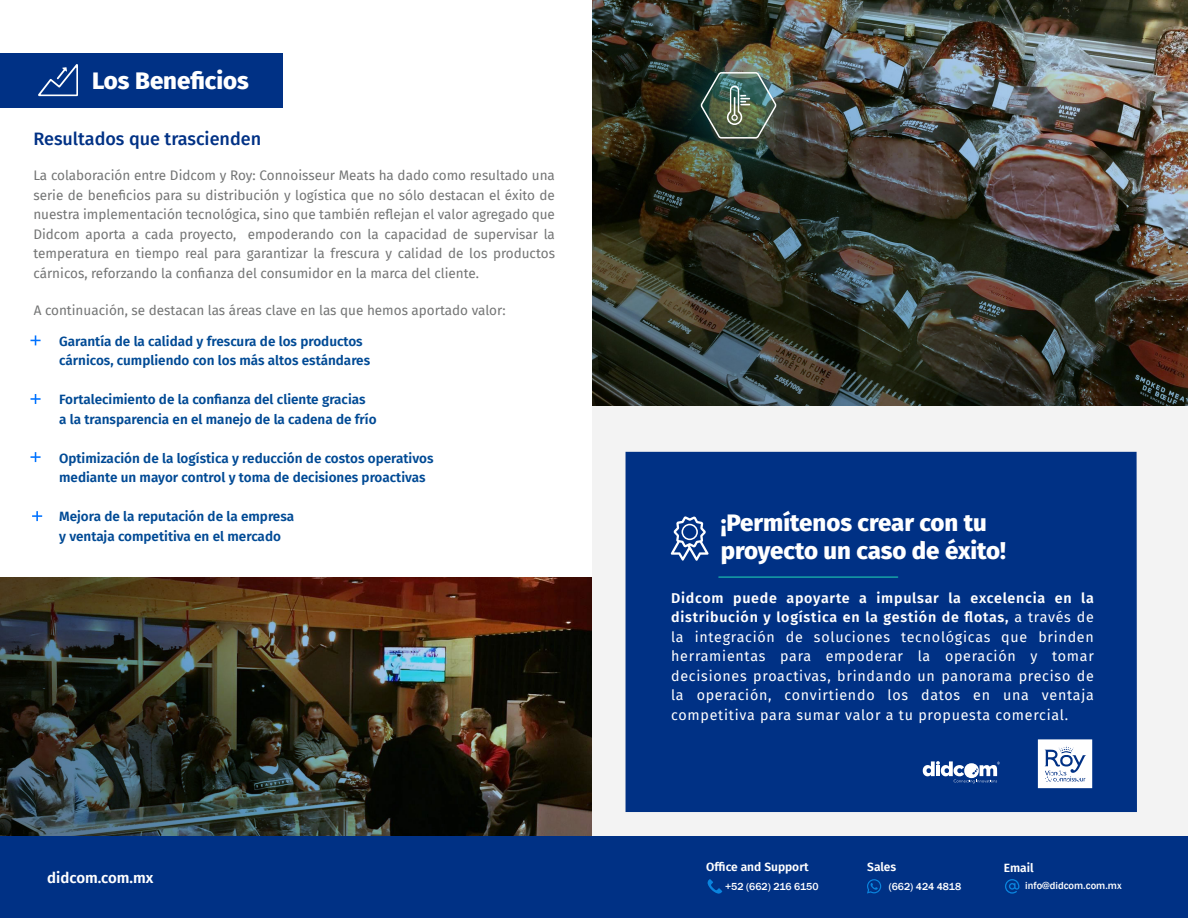
<style>
.page{position:relative;width:1188px;height:918px;background:#fff}
.page>*{position:absolute;margin:0;border:0;box-sizing:border-box;transform-origin:0 0}
.t1{font:800 24px/28.8px "Fira Sans";color:#fff}
.t2{font:500 18px "Fira Sans";color:#003185}
.t3{font:600 15px "Fira Sans";color:#fff}
.t4{font:14.25px/19.5px "Fira Sans";letter-spacing:.055em;color:#fff;text-align:justify}
.t5{font:13.5px/19.5px "Fira Sans";color:#747575;text-align:justify}
.t6{font:600 13.5px/19.5px "Fira Sans";color:#004a95}
.t7{font:600 12px "Fira Sans";color:#fff}
.t8{font:500 10.5px "Franklin Gothic";color:#fff}
.s1{font-weight:600}
</style>
<div class="page">
<img style="left:0;top:577px;width:593px;height:259px">
<div style="left:593px;top:0;width:595px;height:856px;background:#f3f3f3"></div>
<img style="left:593px;top:0;width:595px;height:406px">
<div style="left:626px;top:452px;width:511px;height:360px;background:#003185"></div>
<svg style="left:671px;top:516px;width:38px;height:45px"></svg>
<hr style="left:719px;top:576px;width:179px;height:2px;background:#17a3a6">
<svg style="left:922px;top:761px;width:78px;height:23px"></svg>
<svg style="left:1038px;top:739px;width:54px;height:49px;background:#dbe2ee"></svg>
<div style="left:0;top:836px;width:1188px;height:82px;background:#003185"></div>
<svg style="left:867px;top:879px;width:14px;height:15px"></svg>
<svg style="left:707px;top:879px;width:15px;height:15px"></svg>
<svg style="left:1005px;top:879px;width:14px;height:15px"></svg>
<img style="left:628px;top:0;width:221px;height:215px">
<img style="left:649px;top:21px;width:179px;height:169px">
<img style="left:666px;top:34px;width:145px;height:143px">
<svg style="left:31px;top:335px;width:10px;height:10px"></svg>
<svg style="left:31px;top:394px;width:10px;height:10px"></svg>
<svg style="left:31px;top:452px;width:10px;height:10px"></svg>
<svg style="left:32px;top:511px;width:10px;height:10px"></svg>
<div style="left:0;top:53px;width:283px;height:54px;background:#003185"></div>
<svg style="left:38px;top:64px;width:40px;height:32px"></svg>
<h1 class="t1" style="left:92px;top:64px;width:158px">Los Beneficios</h1>
<h2 class="t2" style="left:33px;top:124px;width:229px">Resultados que trascienden</h2>
<p class="t5" style="left:33px;top:165px;width:523px">La colaboración entre Didcom y Roy: Connoisseur Meats ha dado como resultado una serie de beneficios para su distribución y logística que no sólo destacan el éxito de nuestra implementación tecnológica, sino que también reflejan el valor agregado que Didcom aporta a cada proyecto, empoderando con la capacidad de supervisar la temperatura en tiempo real para garantizar la frescura y calidad de los productos cárnicos, reforzando la confianza del consumidor en la marca del cliente.</p>
<p class="t5" style="left:34px;top:300px;width:474px">A continuación, se destacan las áreas clave en las que hemos aportado valor:</p>
<p class="t6" style="left:59px;top:331px;width:313px">Garantía de la calidad y frescura de los productos cárnicos, cumpliendo con los más altos estándares</p>
<p class="t6" style="left:59px;top:389px;width:319px">Fortalecimiento de la confianza del cliente gracias<br>a la transparencia en el manejo de la cadena de frío</p>
<p class="t6" style="left:59px;top:448px;width:376px">Optimización de la logística y reducción de costos operativos mediante un mayor control y toma de decisiones proactivas</p>
<p class="t6" style="left:59px;top:506px;width:236px">Mejora de la reputación de la empresa y ventaja competitiva en el mercado</p>
<p class="t3" style="left:47px;top:865px;width:108px">didcom.com.mx</p>
<h1 class="t1" style="left:721px;top:506px;width:287px">¡Permítenos crear con tu proyecto un caso de éxito!</h1>
<p class="t4" style="left:671px;top:588px;width:424px"><span class="s1">Didcom puede apoyarte a impulsar la excelencia en la distribución y logística en la gestión de flotas,</span> a través de la integración de soluciones tecnológicas que brinden herramientas para empoderar la operación y tomar decisiones proactivas, brindando un panorama preciso de la operación, convirtiendo los datos en una ventaja competitiva para sumar valor a tu propuesta comercial.</p>
<p class="t7" style="left:706px;top:857px;width:104px">Office and Support</p>
<p class="t7" style="left:867px;top:857px;width:31px">Sales</p>
<p class="t7" style="left:1004px;top:858px;width:31px">Email</p>
<p class="t8" style="left:889px;top:880px;width:74px">(662) 424 4818</p>
<p class="t8" style="left:1025px;top:879px;width:98px">info@didcom.com.mx</p>
<p class="t8" style="left:725px;top:880px;width:95px">+52 (662) 216 6150</p>
</div>
